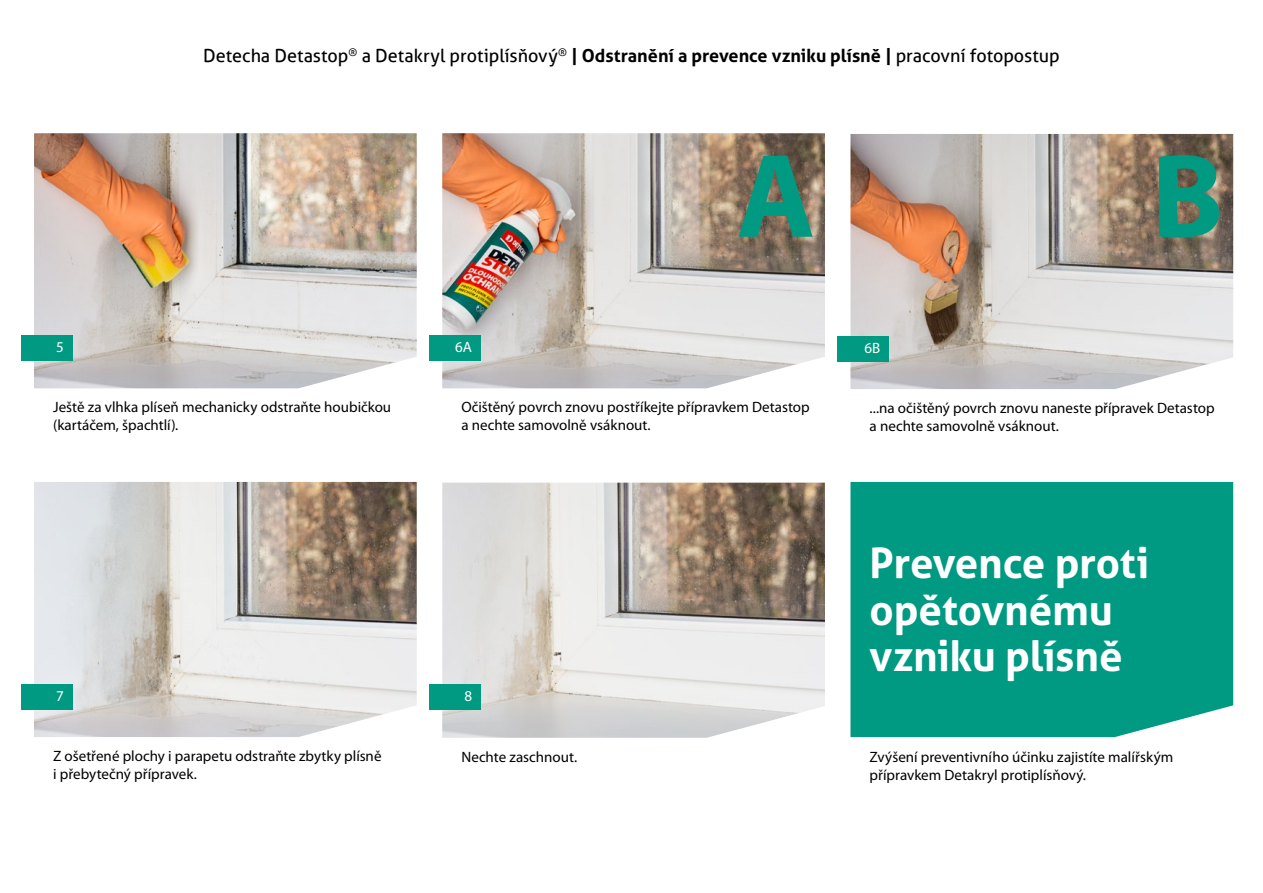
<style>
.page{position:relative;width:1263px;height:893px;background:#fff}
.page>*{position:absolute;margin:0;border:0;box-sizing:border-box;transform-origin:0 0}
.t1{font:700 120px "Myriad Pro";color:#009982}
.t2{font:700 42px "Aller";letter-spacing:-.005em;color:#fff}
.t3{font:18px "Aller";letter-spacing:-.005em;color:#000}
.t4{font:15px/18px "Myriad Pro";color:#000}
.t5{font:15px "Myriad Pro";color:#fff}
.s1{font-weight:700}
</style>
<div class="page">
<img style="left:34px;top:482px;width:383px;height:255px">
<img style="left:442px;top:483px;width:383px;height:255px">
<div style="left:21px;top:684px;width:51px;height:25px;background:#009982"></div>
<div style="left:429px;top:685px;width:51px;height:25px;background:#009982"></div>
<img style="left:850px;top:134px;width:383px;height:255px">
<div style="left:838px;top:336px;width:51px;height:25px;background:#009982"></div>
<div style="left:850px;top:482px;width:383px;height:255px;background:#009982"></div>
<img style="left:442px;top:133px;width:383px;height:255px">
<div style="left:429px;top:335px;width:51px;height:26px;background:#009982"></div>
<img style="left:34px;top:133px;width:383px;height:255px">
<div style="left:21px;top:335px;width:51px;height:26px;background:#009982"></div>
<p class="t3" style="left:203px;top:44px;width:858px">Detecha Detastop<sup>®</sup> a Detakryl protiplísňový<sup>®</sup> <span class="s1">| Odstranění a prevence vzniku plísně |</span> pracovní fotopostup</p>
<p class="t1" style="left:737px;top:129px;width:80px">A</p>
<p class="t1" style="left:1151px;top:129px;width:74px">B</p>
<p class="t5" style="left:56px;top:339px;width:9px">5</p>
<p class="t5" style="left:455px;top:339px;width:18px">6A</p>
<p class="t5" style="left:864px;top:339px;width:17px">6B</p>
<p class="t4" style="left:53px;top:399px;width:340px">Ještě za vlhka plíseň mechanicky odstraňte houbičkou (kartáčem, špachtlí).</p>
<p class="t4" style="left:461px;top:399px;width:350px">Očištěný povrch znovu postříkejte přípravkem Detastop a nechte samovolně vsáknout.</p>
<p class="t4" style="left:870px;top:399px;width:346px">...na očištěný povrch znovu naneste přípravek Detastop a nechte samovolně vsáknout.</p>
<p class="t2" style="left:870px;top:538px;width:281px">Prevence proti</p>
<p class="t2" style="left:870px;top:584px;width:245px">opětovnému</p>
<p class="t2" style="left:870px;top:631px;width:255px">vzniku plísně</p>
<p class="t5" style="left:56px;top:687px;width:9px">7</p>
<p class="t5" style="left:464px;top:688px;width:9px">8</p>
<p class="t4" style="left:53px;top:747px;width:330px">Z ošetřené plochy i parapetu odstraňte zbytky plísně</p>
<p class="t4" style="left:53px;top:765px;width:145px">i přebytečný přípravek.</p>
<p class="t4" style="left:461px;top:748px;width:117px">Nechte zaschnout.</p>
<p class="t4" style="left:870px;top:748px;width:305px">Zvýšení preventivního účinku zajistíte malířským přípravkem Detakryl protiplísňový.</p>
</div>
